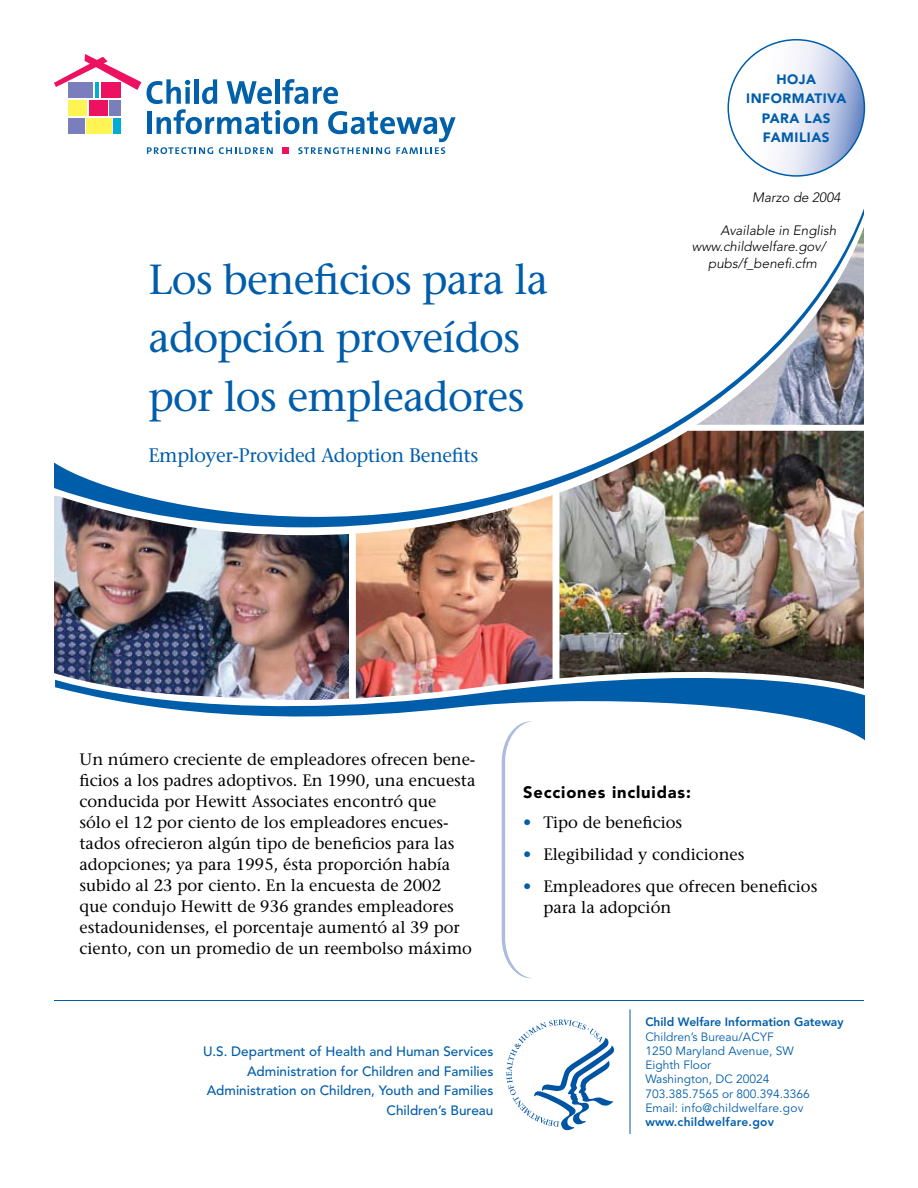
<style>
.page{position:relative;width:918px;height:1188px;background:#fff}
.page>*{position:absolute;margin:0;border:0;box-sizing:border-box;transform-origin:0 0}
.t1{font:42px/58.5px "Stone Serif";letter-spacing:-.02em;color:#005daa}
.t2{font:19.5px "Stone Serif";letter-spacing:-.02em;color:#005daa}
.t3{font:16.5px/21px "Stone Serif";color:#000}
.t4{font:900 16.5px/30px "Avenir";letter-spacing:.05em;color:#000}
.t5{font:16.5px/31.8px "Stone Serif";color:#005daa;text-align:justify}
.t6{font:500 13.5px/19.5px "Avenir";color:#005daa;text-align:right}
.t7{font:italic 300 13.5px "Avenir";color:#000}
.t8{font:900 13.5px/19.5px "Avenir";letter-spacing:.04em;color:#005daa;text-align:center}
.t9{font:12px/14.2px "Avenir";color:#005daa}
.s1{font-family:"Stone Serif";font-weight:400}
.s2{font-weight:800}
</style>
<div class="page">
<svg style="left:727px;top:39px;width:139px;height:138px"></svg>
<div style="left:68px;top:118px;width:16px;height:15px;background:#7a7ebc"></div>
<div style="left:68px;top:100px;width:19px;height:16px;background:#fff453"></div>
<div style="left:113px;top:118px;width:8px;height:15px;background:#00acd4"></div>
<div style="left:110px;top:100px;width:11px;height:16px;background:#7a7ebc"></div>
<hr style="left:95px;top:82px;width:4px;height:16px;background:#00acd4">
<div style="left:101px;top:82px;width:20px;height:16px;background:#ed1261"></div>
<div style="left:68px;top:82px;width:25px;height:16px;background:#7a7ebc"></div>
<div style="left:90px;top:100px;width:18px;height:16px;background:#ed1261"></div>
<div style="left:86px;top:118px;width:25px;height:15px;background:#fff453"></div>
<svg style="left:54px;top:54px;width:87px;height:36px"></svg>
<svg style="left:147px;top:79px;width:309px;height:75px"></svg>
<div style="left:282px;top:147px;width:7px;height:7px;background:#ed1261"></div>
<svg style="left:502px;top:758px;width:28px;height:220px"></svg>
<svg style="left:506px;top:1020px;width:108px;height:110px"></svg>
<hr style="left:630px;top:1009px;width:1px;height:125px;background:#005daa">
<hr style="left:54px;top:1000px;width:810px;height:1px;background:#005daa">
<img style="left:562px;top:527px;width:302px;height:128px">
<img style="left:54px;top:527px;width:293px;height:128px">
<img style="left:347px;top:527px;width:215px;height:128px">
<img style="left:54px;top:655px;width:811px;height:103px">
<svg style="left:54px;top:208px;width:810px;height:319px"></svg>
<p class="t8" style="left:746px;top:69px;width:102px">HOJA<br>INFORMATIVA<br>PARA LAS<br>FAMILIAS</p>
<p class="t1" style="left:148px;top:250px;width:401px">Los beneficios para la adopción proveídos por los empleadores</p>
<p class="t2" style="left:148px;top:444px;width:331px">Employer-Provided Adoption Benefits</p>
<p class="t7" style="left:752px;top:190px;width:90px">Marzo de 2004</p>
<p class="t7" style="left:720px;top:222px;width:118px">Available in English</p>
<p class="t7" style="left:692px;top:239px;width:136px">www.childwelfare.gov/</p>
<p class="t7" style="left:708px;top:255px;width:110px">pubs/f_benefi.cfm</p>
<p class="t3" style="left:80px;top:749px;width:397px">Un número creciente de empleadores ofrecen bene&shy;ficios a los padres adoptivos. En 1990, una encuesta conducida por Hewitt Associates encontró que<br>sólo el 12 por ciento de los empleadores encues&shy;tados ofrecieron algún tipo de beneficios para las adopciones; ya para 1995, ésta proporción había subido al 23 por ciento. En la encuesta de 2002<br>que condujo Hewitt de 936 grandes empleadores estadounidenses, el porcentaje aumentó al 39 por ciento, con un promedio de un reembolso máximo</p>
<p class="t6" style="left:203px;top:1042px;width:292px">U.S. Department of Health and Human Services Administration for Children and Families Administration on Children, Youth and Families Children’s Bureau</p>
<p class="t4" style="left:543px;top:777px;width:149px;text-indent:-20px">SECCIONES INCLUIDAS:<br><span class="s1">Tipo de beneficios</span></p>
<p class="t3" style="left:543px;top:838px;width:276px;line-height:31.8px">Elegibilidad y condiciones<br>Empleadores que ofrecen beneficios</p>
<p class="t3" style="left:543px;top:897px;width:130px">para la adopción</p>
<p class="t5" style="left:523px;top:807px;width:10px">• • •</p>
<p class="t9" style="left:645px;top:1015px;width:200px"><span class="s2">Child Welfare Information Gateway<br></span>Children’s Bureau/ACYF<br>1250 Maryland Avenue, SW<br>Eighth Floor<br>Washington, DC 20024<br>703.385.7565 or 800.394.3366<br>Email: info@childwelfare.gov <span class="s2">www.childwelfare.gov</span></p>
</div>
